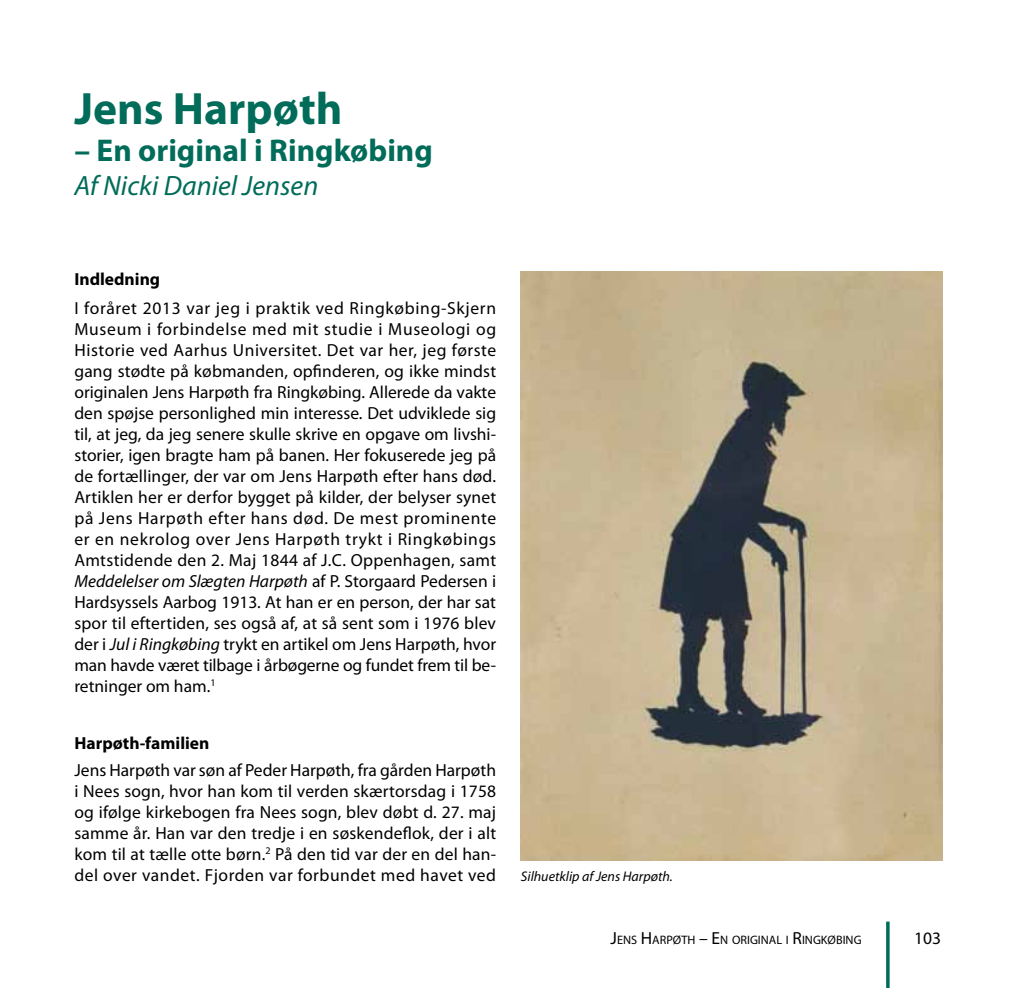
<style>
.page{position:relative;width:1032px;height:988px;background:#fff}
.page>*{position:absolute;margin:0;border:0;box-sizing:border-box;transform-origin:0 0}
.t1{font:700 45.5px "Myriad Pro";color:#006c59}
.t2{font:700 31.5px "Myriad Pro";color:#006c59}
.t3{font:italic 28px "Myriad Pro";color:#006c59}
.t4{font:17.5px/21px "Myriad Pro";color:#000;text-align:justify}
.t5{font:700 17.5px "Myriad Pro";color:#000}
.t6{font:italic 14px "Myriad Pro";color:#000}
.t7{font:12.25px "Myriad Pro";color:#000}
.s1{font-style:italic}
.s2{font-size:17.5px}
</style>
<div class="page">
<hr style="left:886px;top:921px;width:3px;height:66px;background:#006c59">
<img style="left:521px;top:271px;width:422px;height:588px">
<h1 class="t1" style="left:74px;top:78px;width:269px">Jens Harpøth</h1>
<h2 class="t2" style="left:74px;top:130px;width:360px">– En original i Ringkøbing</h2>
<h3 class="t3" style="left:74px;top:168px;width:245px">Af Nicki Daniel Jensen</h3>
<p class="t5" style="left:74px;top:267px;width:87px">Indledning</p>
<p class="t4" style="left:74px;top:297px;width:423px">I foråret 2013 var jeg i praktik ved Ringkøbing-Skjern Museum i forbindelse med mit studie i Museologi og Historie ved Aarhus Universitet. Det var her, jeg første gang stødte på købmanden, opfinderen, og ikke mindst originalen Jens Harpøth fra Ringkøbing. Allerede da vakte den spøjse personlighed min interesse. Det udviklede sig til, at jeg, da jeg senere skulle skrive en opgave om livshi&shy;storier, igen bragte ham på banen. Her fokuserede jeg på de fortællinger, der var om Jens Harpøth efter hans død.<br>Artiklen her er derfor bygget på kilder, der belyser synet på Jens Harpøth efter hans død. De mest prominente er en nekrolog over Jens Harpøth trykt i Ringkøbings Amtstidende den 2. Maj 1844 af J.C. Oppenhagen, samt <span class="s1">Meddelelser om Slægten Harpøth</span> af P. Storgaard Pedersen i Hardsyssels Aarbog 1913. At han er en person, der har sat spor til eftertiden, ses også af, at så sent som i 1976 blev der i <span class="s1">Jul i Ringkøbing</span> trykt en artikel om Jens Harpøth, hvor man havde været tilbage i årbøgerne og fundet frem til be&shy;retninger om ham.<sup>1</sup></p>
<p class="t5" style="left:74px;top:731px;width:137px">Harpøth-familien</p>
<p class="t4" style="left:74px;top:759px;width:423px">Jens Harpøth var søn af Peder Harpøth, fra gården Harpøth i Nees sogn, hvor han kom til verden skærtorsdag i 1758 og ifølge kirkebogen fra Nees sogn, blev døbt d. 27. maj samme år. Han var den tredje i en søskendeflok, der i alt kom til at tælle otte børn.<sup>2</sup> På den tid var der en del han&shy;del over vandet. Fjorden var forbundet med havet ved</p>
<p class="t6" style="left:521px;top:867px;width:153px">Silhuetklip af Jens Harpøth.</p>
<p class="t7" style="left:610px;top:932px;width:253px"><span class="s2">J</span>ENS <span class="s2">H</span>ARPØTH <span class="s2">– E</span>N ORIGINAL I <span class="s2">R</span>INGKØBING</p>
<p class="t4" style="left:914px;top:927px;width:28px">103</p>
</div>
